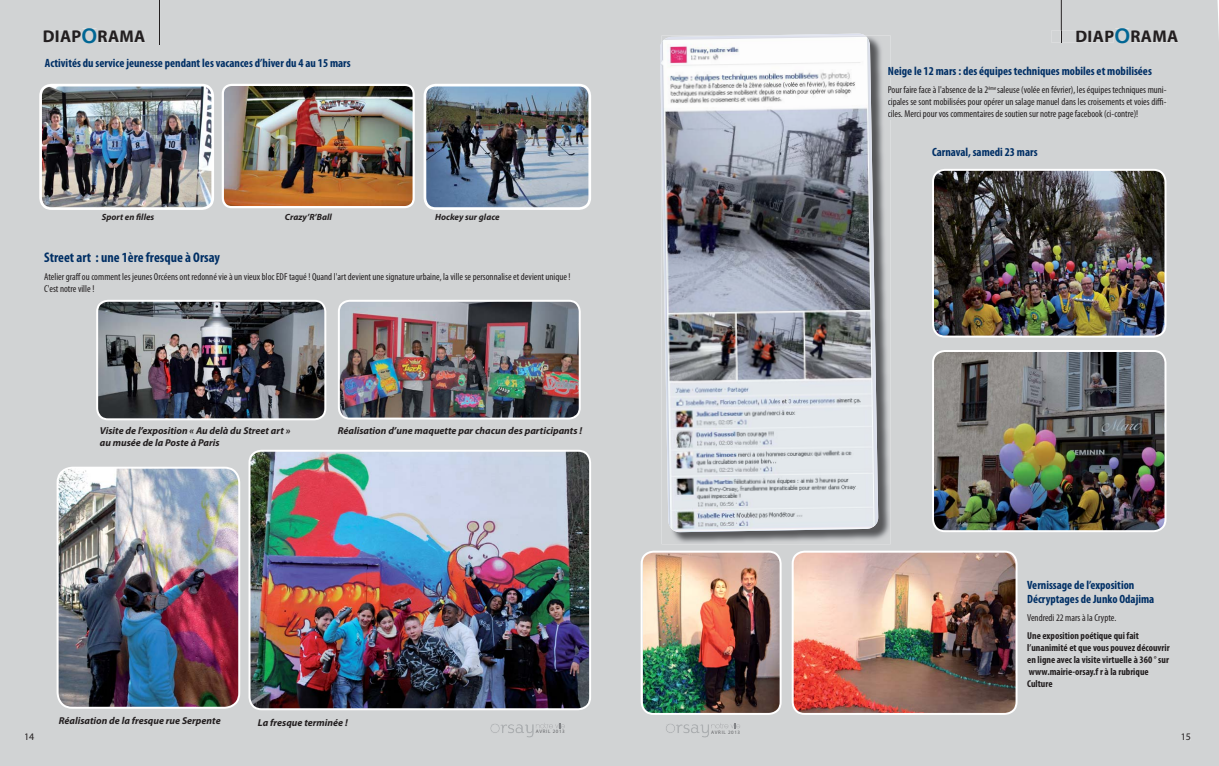
<style>
.page{position:relative;width:1219px;height:766px;background:#fff}
.page>*{position:absolute;margin:0;border:0;box-sizing:border-box;transform-origin:0 0}
.t1{font:700 17px "Myriad Pro";letter-spacing:.02em;color:#231f20}
.t2{font:700 condensed 14px "Myriad Pro";color:#002f65}
.t3{font:700 condensed 12px/14.4px "Myriad Pro";color:#002f65}
.t4{font:condensed 10px/12px "Myriad Pro";color:#231f20;text-align:justify}
.t5{font:italic 700 10px "Myriad Pro";color:#231f20}
.t6{font:700 condensed 10px/12px "Myriad Pro";color:#231f20}
.t7{font:10px "Myriad Pro";color:#231f20}
.t8{font:italic 700 9px "Myriad Pro";color:#231f20}
.t9{font:5px "Myriad Pro";letter-spacing:.12em;color:#616265}
.s1{font-family:"Arial Rounded MT Bold";font-weight:400;font-size:20px;color:#006694}
</style>
<div class="page">
<div style="left:0;top:0;width:1219px;height:765px;background:#d1d3d4"></div>
<div style="left:44px;top:31px;width:37px;height:11px;background:#d1d3d4"></div>
<div style="left:82px;top:29px;width:15px;height:14px;background:#d1d3d4"></div>
<div style="left:99px;top:31px;width:46px;height:11px;background:#d1d3d4"></div>
<hr style="left:159px;top:0;width:1px;height:45px;background:#231f20">
<hr style="left:1061px;top:0;width:1px;height:31px;background:#231f20">
<svg style="left:1051px;top:31px;width:63px;height:12px"></svg>
<div style="left:1115px;top:29px;width:14px;height:14px;background:#d1d3d4"></div>
<div style="left:1131px;top:31px;width:47px;height:11px;background:#d1d3d4"></div>
<div style="left:25px;top:733px;width:9px;height:7px;background:#d1d3d4"></div>
<div style="left:1182px;top:733px;width:8px;height:7px;background:#d1d3d4"></div>
<svg style="left:490px;top:722px;width:75px;height:15px"></svg>
<hr style="left:536px;top:729px;width:28px;height:3px;background:#d1d3d4">
<svg style="left:665px;top:722px;width:75px;height:15px"></svg>
<hr style="left:711px;top:730px;width:29px;height:3px;background:#d1d3d4">
<div style="left:890px;top:67px;width:262px;height:11px;background:#d1d3d4"></div>
<div style="left:890px;top:86px;width:98px;height:7px;background:#d1d3d4"></div>
<div style="left:890px;top:98px;width:276px;height:9px;background:#d1d3d4"></div>
<div style="left:890px;top:110px;width:248px;height:9px;background:#d1d3d4"></div>
<img style="left:662px;top:35px;width:228px;height:509px">
<svg style="left:888px;top:67px;width:2px;height:11px"></svg>
<svg style="left:888px;top:86px;width:2px;height:33px"></svg>
<img style="left:662px;top:35px;width:216px;height:497px">
<img style="left:249px;top:449px;width:342px;height:261px">
<img style="left:96px;top:300px;width:230px;height:120px">
<img style="left:57px;top:466px;width:183px;height:242px">
<img style="left:338px;top:300px;width:243px;height:119px">
<img style="left:424px;top:84px;width:167px;height:126px">
<img style="left:222px;top:84px;width:193px;height:124px">
<img style="left:39px;top:84px;width:175px;height:126px">
<img style="left:932px;top:169px;width:234px;height:168px">
<img style="left:932px;top:350px;width:234px;height:182px">
<img style="left:792px;top:550px;width:225px;height:164px">
<img style="left:641px;top:550px;width:141px;height:164px">
<h1 class="t1" style="left:43px;top:30px;width:104px">DIAP<span class="s1">O</span>RAMA</h1>
<h1 class="t1" style="left:1075px;top:30px;width:104px">DIAP<span class="s1">O</span>RAMA</h1>
<p class="t3" style="left:45px;top:57px;width:307px">Activités du service jeunesse pendant les vacances d’hiver du 4 au 15 mars</p>
<p class="t8" style="left:102px;top:213px;width:54px">Sport en filles</p>
<p class="t8" style="left:285px;top:214px;width:49px">Crazy’R’Ball</p>
<p class="t8" style="left:435px;top:213px;width:66px">Hockey sur glace</p>
<h2 class="t2" style="left:44px;top:252px;width:177px">Street art : une 1ère fresque à Orsay</h2>
<p class="t4" style="left:44px;top:271px;width:528px">Atelier graff ou comment les jeunes Orcéens ont redonné vie à un vieux bloc EDF tagué ! Quand l'art devient une signature urbaine, la ville se personnalise et devient unique !<br>C'est notre ville !</p>
<p class="t5" style="left:100px;top:427px;width:192px">Visite de l’exposition « Au delà du Street art »</p>
<p class="t5" style="left:338px;top:427px;width:246px">Réalisation d’une maquette par chacun des participants !</p>
<p class="t5" style="left:100px;top:439px;width:121px">au musée de la Poste à Paris</p>
<p class="t3" style="left:888px;top:65px;width:266px">Neige le 12 mars : des équipes techniques mobiles et mobilisées</p>
<p class="t4" style="left:888px;top:84px;width:280px">Pour faire face à l'absence de la 2<sup>ème</sup> saleuse (volée en février), les équipes techniques muni&shy;cipales se sont mobilisées pour opérer un salage manuel dans les croisements et voies diffi&shy;ciles. Merci pour vos commentaires de soutien sur notre page facebook (ci-contre)!</p>
<p class="t3" style="left:932px;top:145px;width:107px">Carnaval, samedi 23 mars</p>
<p class="t3" style="left:1027px;top:578px;width:129px">Vernissage de l’exposition<br>Décryptages de Junko Odajima</p>
<p class="t4" style="left:1027px;top:612px;width:91px">Vendredi 22 mars à la Crypte.</p>
<p class="t6" style="left:1027px;top:630px;width:144px">Une exposition poétique qui fait l’unanimité et que vous pouvez découvrir en ligne avec la visite virtuelle à 360 ° sur www.mairie-orsay.f r à la rubrique<br>Culture</p>
<p class="t5" style="left:59px;top:717px;width:163px">Réalisation de la fresque rue Serpente</p>
<p class="t5" style="left:258px;top:718px;width:91px">La fresque terminée !</p>
<p class="t9" style="left:536px;top:729px;width:30px">AVRIL 2013</p>
<p class="t9" style="left:711px;top:730px;width:30px">AVRIL 2013</p>
<p class="t7" style="left:24px;top:733px;width:12px">14</p>
<p class="t7" style="left:1181px;top:733px;width:12px">15</p>
</div>
